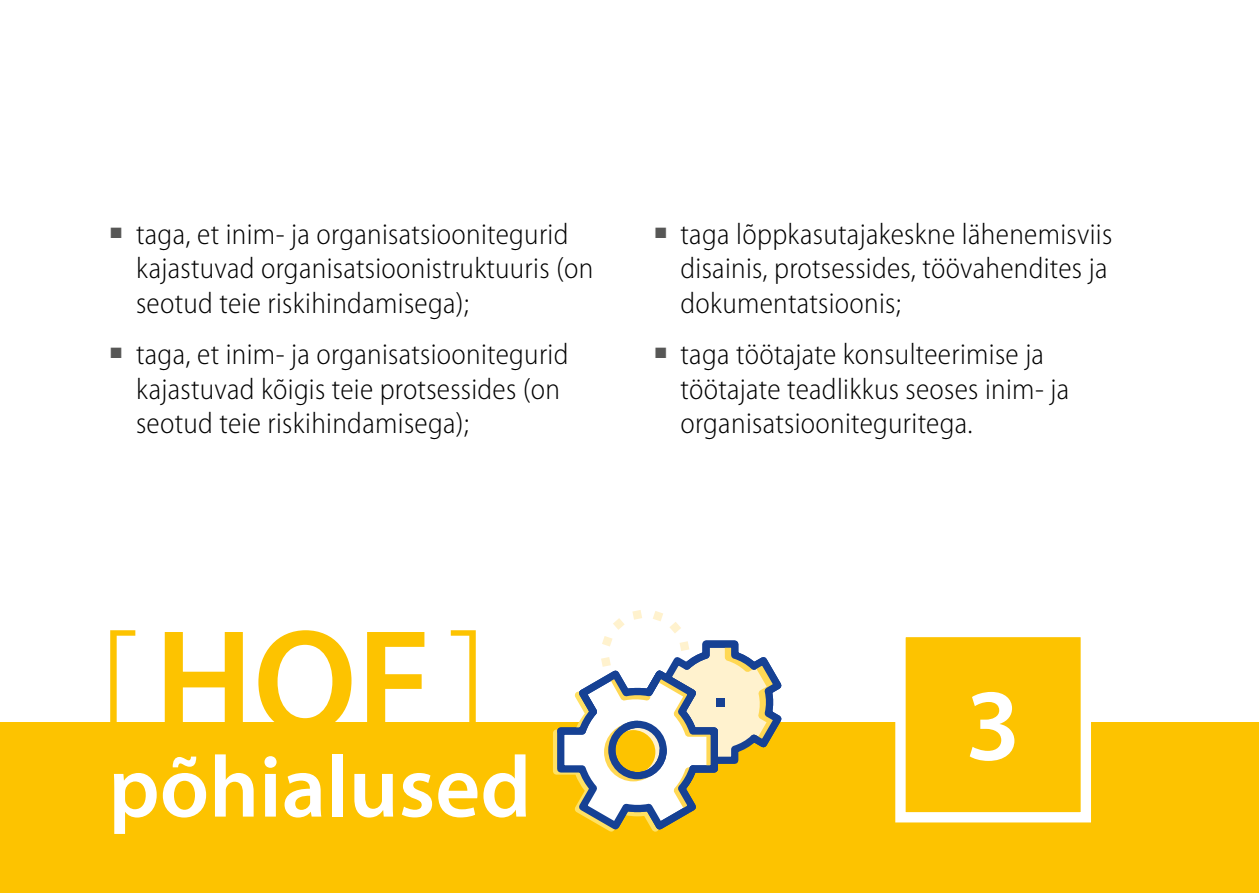
<style>
.page{position:relative;width:1259px;height:893px;background:#fff}
.page>*{position:absolute;margin:0;border:0;box-sizing:border-box;transform-origin:0 0}
.t1{font:600 147px "Myriad Pro";color:#fdc300}
.t2{font:600 102.6px "Myriad Pro";color:#fff}
.t3{font:600 87.6px "Myriad Pro";color:#fff}
.body_bullet_Grise{font:300 semi-condensed 30px/34.5px "Myriad Pro";letter-spacing:.01em;color:#000}
.s1{font-weight:300}
</style>
<div class="page">
<div style="left:0;top:723px;width:1259px;height:170px;background:#fdc300"></div>
<div style="left:895px;top:627px;width:196px;height:195px;background:#fdc300;border:10px solid #fff"></div>
<svg style="left:553px;top:610px;width:234px;height:222px"></svg>
<p class="body_bullet_Grise" style="left:136px;top:216px;width:459px;text-indent:-26px"><sup>■</sup> taga, et inim- ja organisatsioonitegurid kajastuvad organisatsioonistruktuuris (on seotud teie riskihindamisega);</p>
<p class="body_bullet_Grise" style="left:136px;top:337px;width:434px;text-indent:-26px"><sup>■</sup> taga, et inim- ja organisatsioonitegurid kajastuvad kõigis teie protsessides (on seotud teie riskihindamisega);</p>
<p class="body_bullet_Grise" style="left:680px;top:216px;width:433px;text-indent:-26px"><sup>■</sup> taga lõppkasutajakeskne lähenemisviis disainis, protsessides, töövahendites ja dokumentatsioonis;</p>
<p class="body_bullet_Grise" style="left:680px;top:337px;width:390px;text-indent:-26px"><sup>■</sup> taga töötajate konsulteerimise ja töötajate teadlikkus seoses inim- ja organisatsiooniteguritega.</p>
<h1 class="t1" style="left:97px;top:588px;width:393px"><span class="s1">[</span>HOF<span class="s1">]</span></h1>
<h1 class="t3" style="left:108px;top:731px;width:424px">põhialused</h1>
<p class="t2" style="left:965px;top:660px;width:57px">3</p>
</div>
